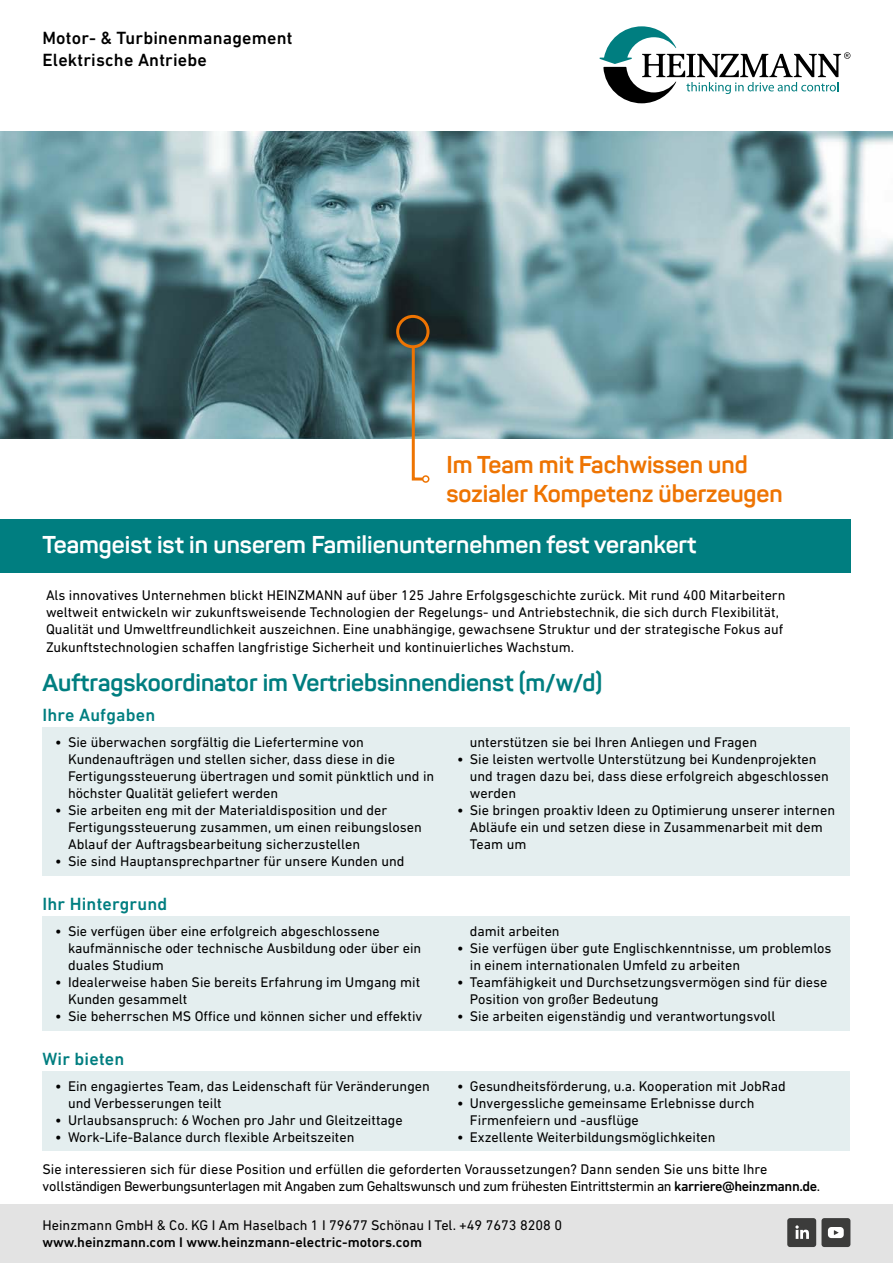
<style>
.page{position:relative;width:893px;height:1263px;background:#fff}
.page>*{position:absolute;margin:0;border:0;box-sizing:border-box;transform-origin:0 0}
.t1{font:700 24px "Sahar";color:#fff}
.t2{font:700 24px/28.8px "Sahar";color:#ee7402}
.t3{font:700 24px "Sahar";color:#007e80}
.t4{font:500 18px/21.6px "DIN Next LT Pro";letter-spacing:.01em;color:#000}
.t5{font:500 18px "DIN Next LT Pro";letter-spacing:.01em;color:#007e80}
.t6{font:14.25px/17.1px "DIN Next LT Pro";color:#000}
.t7{font:500 14.25px "DIN Next LT Pro";color:#000}
.s1{font-weight:500}
</style>
<div class="page">
<svg style="left:600px;top:26px;width:250px;height:77px"></svg>
<img style="left:0;top:132px;width:893px;height:306px">
<div style="left:0;top:519px;width:850px;height:53px;background:#007e80"></div>
<div style="left:0;top:1204px;width:893px;height:59px;background:#e3e3e3"></div>
<div style="left:787px;top:1218px;width:29px;height:29px;background:#3c3c3b;border-radius:3px"></div>
<svg style="left:795px;top:1225px;width:14px;height:14px"></svg>
<div style="left:821px;top:1218px;width:29px;height:29px;background:#3c3c3b;border-radius:3px"></div>
<svg style="left:828px;top:1227px;width:16px;height:11px"></svg>
<div style="left:43px;top:1071px;width:807px;height:79px;background:#e4eeef"></div>
<svg style="left:410px;top:345px;width:16px;height:137px"></svg>
<div style="left:422px;top:475px;width:7px;height:8px;border:2px solid #ee7402;border-radius:50%"></div>
<div style="left:396px;top:315px;width:33px;height:33px;border:3px solid #ee7402;border-radius:50%"></div>
<div style="left:43px;top:916px;width:807px;height:115px;background:#e4eeef"></div>
<div style="left:43px;top:727px;width:807px;height:149px;background:#e4eeef"></div>
<p class="t4" style="left:43px;top:27px;width:252px">Motor- &amp; Turbinenmanagement<br>Elektrische Antriebe</p>
<h1 class="t2" style="left:446px;top:450px;width:338px">Im Team mit Fachwissen und sozialer Kompetenz überzeugen</h1>
<h1 class="t1" style="left:43px;top:530px;width:655px">Teamgeist ist in unserem Familienunternehmen fest verankert</h1>
<p class="t6" style="left:46px;top:587px;width:741px">Als innovatives Unternehmen blickt HEINZMANN auf über 125 Jahre Erfolgsgeschichte zurück. Mit rund 400 Mitarbeitern weltweit entwickeln wir zukunftsweisende Technologien der Regelungs- und Antriebstechnik, die sich durch Flexibilität, Qualität und Umweltfreundlichkeit auszeichnen. Eine unabhängige, gewachsene Struktur und der strategische Fokus auf Zukunftstechnologien schaffen langfristige Sicherheit und kontinuierliches Wachstum.</p>
<h1 class="t3" style="left:43px;top:667px;width:561px">Auftragskoordinator im Vertriebsinnendienst (m/w/d)</h1>
<p class="t5" style="left:43px;top:704px;width:114px">Ihre Aufgaben</p>
<p class="t6" style="left:68px;top:733px;width:368px;text-indent:-13px"><span class="s1">•</span> Sie überwachen sorgfältig die Liefertermine von Kundenaufträgen und stellen sicher, dass diese in die Fertigungssteuerung übertragen und somit pünktlich und in höchster Qualität geliefert werden</p>
<p class="t6" style="left:68px;top:801px;width:355px;text-indent:-13px"><span class="s1">•</span> Sie arbeiten eng mit der Materialdisposition und der<br>Fertigungssteuerung zusammen, um einen reibungslosen<br>Ablauf der Auftragsbearbeitung sicherzustellen</p>
<p class="t6" style="left:55px;top:853px;width:351px"><span class="s1">•</span> Sie sind Hauptansprechpartner für unsere Kunden und</p>
<p class="t5" style="left:43px;top:893px;width:126px">Ihr Hintergrund</p>
<p class="t6" style="left:68px;top:922px;width:355px;text-indent:-13px"><span class="s1">•</span> Sie verfügen über eine erfolgreich abgeschlossene kaufmännische oder technische Ausbildung oder über ein duales Studium</p>
<p class="t6" style="left:68px;top:973px;width:354px;text-indent:-13px"><span class="s1">•</span> Idealerweise haben Sie bereits Erfahrung im Umgang mit<br>Kunden gesammelt</p>
<p class="t6" style="left:55px;top:1007px;width:369px"><span class="s1">•</span> Sie beherrschen MS Office und können sicher und effektiv</p>
<p class="t5" style="left:43px;top:1048px;width:83px">Wir bieten</p>
<p class="t6" style="left:68px;top:1077px;width:363px;text-indent:-13px"><span class="s1">•</span> Ein engagiertes Team, das Leidenschaft für Veränderungen und Verbesserungen teilt</p>
<p class="t6" style="left:55px;top:1111px;width:349px"><span class="s1">•</span> Urlaubsanspruch: 6 Wochen pro Jahr und Gleitzeittage</p>
<p class="t6" style="left:55px;top:1128px;width:301px"><span class="s1">•</span> Work-Life-Balance durch flexible Arbeitszeiten</p>
<p class="t6" style="left:470px;top:733px;width:289px">unterstützen sie bei Ihren Anliegen und Fragen</p>
<p class="t6" style="left:470px;top:750px;width:360px;text-indent:-13px"><span class="s1">•</span> Sie leisten wertvolle Unterstützung bei Kundenprojekten und tragen dazu bei, dass diese erfolgreich abgeschlossen werden</p>
<p class="t6" style="left:470px;top:801px;width:367px;text-indent:-13px"><span class="s1">•</span> Sie bringen proaktiv Ideen zu Optimierung unserer internen<br>Abläufe ein und setzen diese in Zusammenarbeit mit dem<br>Team um</p>
<p class="t6" style="left:470px;top:922px;width:91px">damit arbeiten</p>
<p class="t6" style="left:470px;top:939px;width:363px;text-indent:-13px"><span class="s1">•</span> Sie verfügen über gute Englischkenntnisse, um problemlos in einem internationalen Umfeld zu arbeiten</p>
<p class="t6" style="left:470px;top:973px;width:359px;text-indent:-13px"><span class="s1">•</span> Teamfähigkeit und Durchsetzungsvermögen sind für diese<br>Position von großer Bedeutung</p>
<p class="t6" style="left:457px;top:1007px;width:320px"><span class="s1">•</span> Sie arbeiten eigenständig und verantwortungsvoll</p>
<p class="t6" style="left:457px;top:1077px;width:330px"><span class="s1">•</span> Gesundheitsförderung, u.a. Kooperation mit JobRad</p>
<p class="t6" style="left:470px;top:1094px;width:286px;text-indent:-13px"><span class="s1">•</span> Unvergessliche gemeinsame Erlebnisse durch<br>Firmenfeiern und -ausflüge</p>
<p class="t6" style="left:457px;top:1128px;width:260px"><span class="s1">•</span> Exzellente Weiterbildungsmöglichkeiten</p>
<p class="t6" style="left:43px;top:1160px;width:779px">Sie interessieren sich für diese Position und erfüllen die geforderten Voraussetzungen? Dann senden Sie uns bitte Ihre vollständigen Bewerbungsunterlagen mit Angaben zum Gehaltswunsch und zum frühesten Eintrittstermin an <span class="s1">karriere@heinzmann.de</span>.</p>
<p class="t6" style="left:43px;top:1216px;width:521px">Heinzmann GmbH &amp; Co. KG I Am Haselbach 1 I 79677 Schönau I Tel. +49 7673 8208 0</p>
<p class="t7" style="left:43px;top:1234px;width:381px">www.heinzmann.com I www.heinzmann-electric-motors.com</p>
</div>
